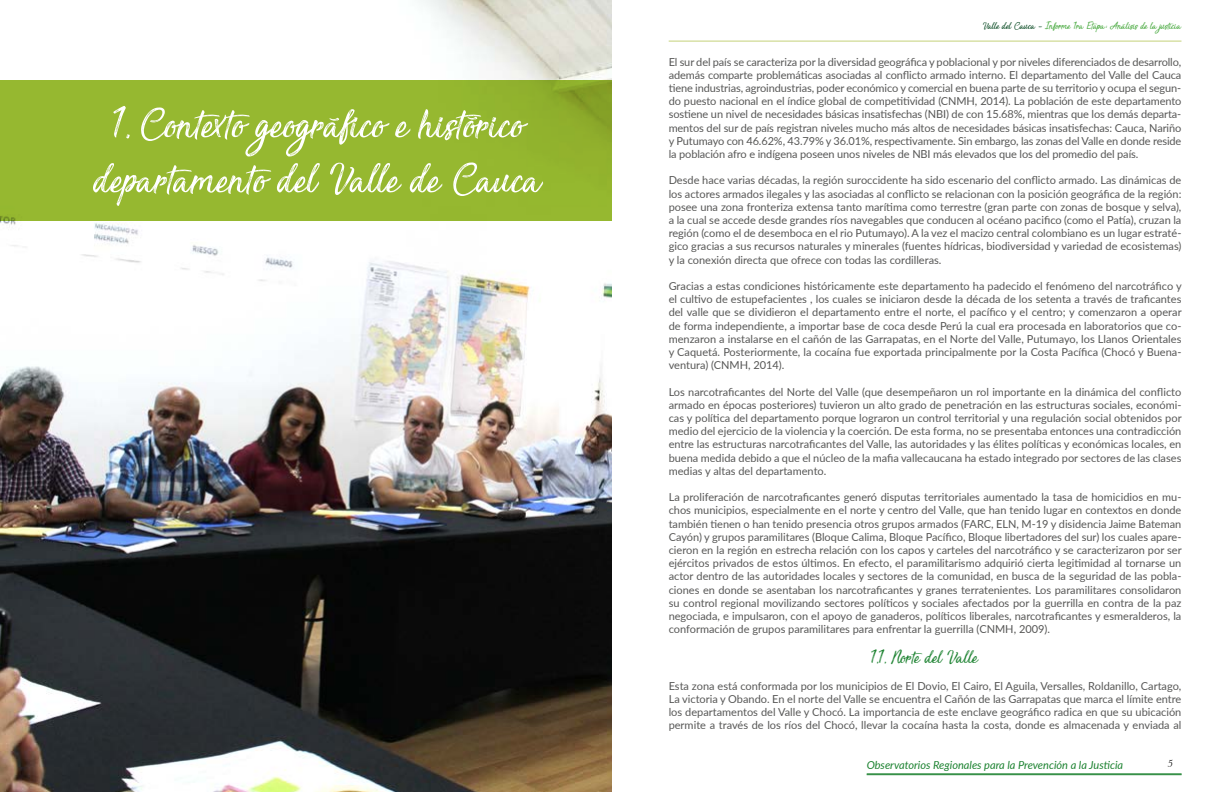
<style>
.page{position:relative;width:1224px;height:792px;background:#fff}
.page>*{position:absolute;margin:0;border:0;box-sizing:border-box;transform-origin:0 0}
.t1{font:55px/55px "Sensations and Qualities";color:#fff;text-align:center}
.t2{font:24px "Sensations and Qualities";color:#1c8230}
.t3{font:13px "Sensations and Qualities";color:#3fa535}
.t4{font:12px "Euphoria Script";color:#000}
.t5{font:11px/13.2px "Lato";color:#575756;text-align:justify}
.t6{font:italic 11px "Lato";color:#1c8230}
.s1{color:#00451c}
</style>
<div class="page">
<hr style="left:669px;top:41px;width:512px;height:1px;background:#c4d17a">
<hr style="left:867px;top:774px;width:315px;height:1px;background:#1c8230">
<hr style="left:867px;top:775px;width:315px;height:1px;background:#1c8230">
<img style="left:0;top:0;width:612px;height:792px">
<div style="left:0;top:81px;width:612px;height:140px;background:#96b830"></div>
<h1 class="t1" style="left:96px;top:100px;width:449px">1. Contexto geográfico e histórico departamento del Valle de Cauca</h1>
<p class="t3" style="left:983px;top:19px;width:200px"><span class="s1">Valle del Cauca -</span> Informe 1ra Etapa: Análisis de la justicia</p>
<p class="t5" style="left:669px;top:54px;width:514px">El sur del país se caracteriza por la diversidad geográfica y poblacional y por niveles diferenciados de desarrollo, además comparte problemáticas asociadas al conflicto armado interno. El departamento del Valle del Cauca tiene industrias, agroindustrias, poder económico y comercial en buena parte de su territorio y ocupa el segun&shy;do puesto nacional en el índice global de competitividad (CNMH, 2014). La población de este departamento sostiene un nivel de necesidades básicas insatisfechas (NBI) de con 15.68%, mientras que los demás departa&shy;mentos del sur de país registran niveles mucho más altos de necesidades básicas insatisfechas: Cauca, Nariño y Putumayo con 46.62%, 43.79% y 36.01%, respectivamente. Sin embargo, las zonas del Valle en donde reside la población afro e indígena poseen unos niveles de NBI más elevados que los del promedio del país.</p>
<p class="t5" style="left:669px;top:173px;width:514px">Desde hace varias décadas, la región suroccidente ha sido escenario del conflicto armado. Las dinámicas de los actores armados ilegales y las asociadas al conflicto se relacionan con la posición geográfica de la región: posee una zona fronteriza extensa tanto marítima como terrestre (gran parte con zonas de bosque y selva), a la cual se accede desde grandes ríos navegables que conducen al océano pacifico (como el Patía), cruzan la región (como el de desemboca en el rio Putumayo). A la vez el macizo central colombiano es un lugar estraté&shy;gico gracias a sus recursos naturales y minerales (fuentes hídricas, biodiversidad y variedad de ecosistemas) y la conexión directa que ofrece con todas las cordilleras.</p>
<p class="t5" style="left:669px;top:279px;width:515px">Gracias a estas condiciones históricamente este departamento ha padecido el fenómeno del narcotráfico y el cultivo de estupefacientes , los cuales se iniciaron desde la década de los setenta a través de traficantes del valle que se dividieron el departamento entre el norte, el pacífico y el centro; y comenzaron a operar de forma independiente, a importar base de coca desde Perú la cual era procesada en laboratorios que co&shy;menzaron a instalarse en el cañón de las Garrapatas, en el Norte del Valle, Putumayo, los Llanos Orientales y Caquetá. Posteriormente, la cocaína fue exportada principalmente por la Costa Pacífica (Chocó y Buena&shy;ventura) (CNMH, 2014).</p>
<p class="t5" style="left:669px;top:384px;width:514px">Los narcotraficantes del Norte del Valle (que desempeñaron un rol importante en la dinámica del conflicto armado en épocas posteriores) tuvieron un alto grado de penetración en las estructuras sociales, económi&shy;cas y política del departamento porque lograron un control territorial y una regulación social obtenidos por medio del ejercicio de la violencia y la coerción. De esta forma, no se presentaba entonces una contradicción entre las estructuras narcotraficantes del Valle, las autoridades y las élites políticas y económicas locales, en buena medida debido a que el núcleo de la mafia vallecaucana ha estado integrado por sectores de las clases medias y altas del departamento.</p>
<p class="t5" style="left:669px;top:490px;width:514px">La proliferación de narcotraficantes generó disputas territoriales aumentado la tasa de homicidios en mu&shy;chos municipios, especialmente en el norte y centro del Valle, que han tenido lugar en contextos en donde también tienen o han tenido presencia otros grupos armados (FARC, ELN, M-19 y disidencia Jaime Bateman Cayón) y grupos paramilitares (Bloque Calima, Bloque Pacífico, Bloque libertadores del sur) los cuales apare&shy;cieron en la región en estrecha relación con los capos y carteles del narcotráfico y se caracterizaron por ser ejércitos privados de estos últimos. En efecto, el paramilitarismo adquirió cierta legitimidad al tornarse un actor dentro de las autoridades locales y sectores de la comunidad, en busca de la seguridad de las pobla&shy;ciones en donde se asentaban los narcotraficantes y granes terratenientes. Los paramilitares consolidaron su control regional movilizando sectores políticos y sociales afectados por la guerrilla en contra de la paz negociada, e impulsaron, con el apoyo de ganaderos, políticos liberales, narcotraficantes y esmeralderos, la conformación de grupos paramilitares para enfrentar la guerrilla (CNMH, 2009).</p>
<h2 class="t2" style="left:871px;top:646px;width:109px">1.1. Norte del Valle</h2>
<p class="t5" style="left:669px;top:678px;width:514px">Esta zona está conformada por los municipios de El Dovio, El Cairo, El Aguila, Versalles, Roldanillo, Cartago, La victoria y Obando. En el norte del Valle se encuentra el Cañón de las Garrapatas que marca el límite entre los departamentos del Valle y Chocó. La importancia de este enclave geográfico radica en que su ubicación permite a través de los ríos del Chocó, llevar la cocaína hasta la costa, donde es almacenada y enviada al</p>
<p class="t6" style="left:867px;top:757px;width:258px">Observatorios Regionales para la Prevención a la Justicia</p>
<p class="t4" style="left:1169px;top:757px;width:6px">5</p>
</div>
